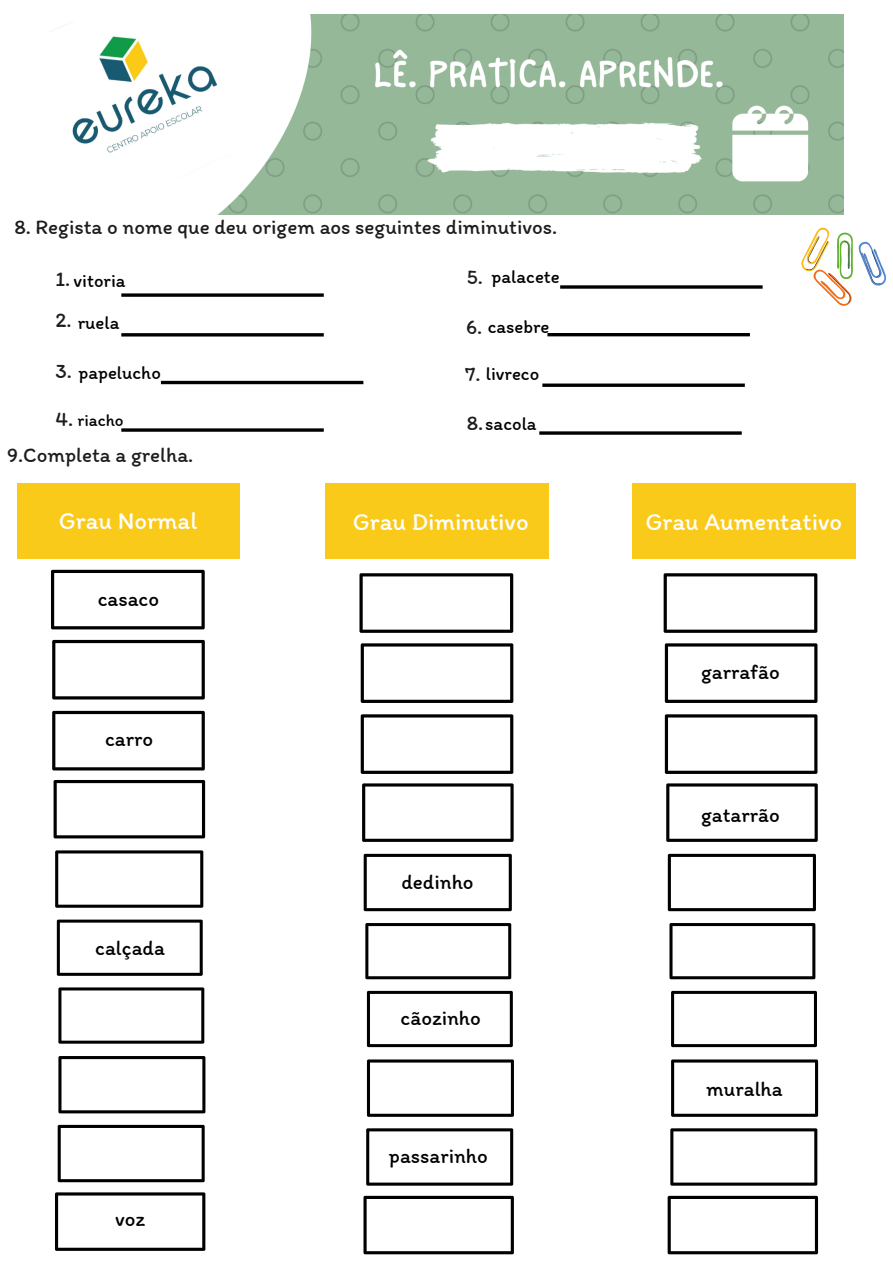
<style>
.page{position:relative;width:893px;height:1264px;background:#fff}
.page>*{position:absolute;margin:0;border:0;box-sizing:border-box;transform-origin:0 0}
.t1{font:24.6px "Itim";color:#fff}
.t2{font:20.85px "Itim";color:#1d1d1b}
.t3{font:20.85px "Itim";color:#000}
.t4{font:18.6px "Itim";color:#000}
.t5{font:17.1px "Itim";color:#000}
.s1{font-size:20.85px;color:#1d1d1b}
</style>
<div class="page">
<svg style="left:121px;top:293px;width:203px;height:4px"></svg>
<hr style="left:121px;top:333px;width:203px;height:3px;background:#000">
<svg style="left:560px;top:285px;width:202px;height:4px"></svg>
<svg style="left:121px;top:428px;width:203px;height:4px"></svg>
<hr style="left:161px;top:381px;width:202px;height:3px;background:#000">
<hr style="left:547px;top:333px;width:202px;height:3px;background:#000">
<svg style="left:542px;top:383px;width:202px;height:4px"></svg>
<svg style="left:539px;top:431px;width:202px;height:4px"></svg>
<div style="left:17px;top:484px;width:222px;height:75px;background:#faca1b"></div>
<div style="left:325px;top:484px;width:223px;height:75px;background:#faca1b"></div>
<div style="left:632px;top:484px;width:223px;height:75px;background:#faca1b"></div>
<svg style="left:51px;top:570px;width:154px;height:59px"></svg>
<svg style="left:54px;top:780px;width:151px;height:58px"></svg>
<svg style="left:55px;top:850px;width:148px;height:57px"></svg>
<svg style="left:52px;top:640px;width:153px;height:59px"></svg>
<svg style="left:52px;top:711px;width:153px;height:59px"></svg>
<svg style="left:58px;top:1056px;width:147px;height:57px"></svg>
<svg style="left:58px;top:987px;width:146px;height:56px"></svg>
<svg style="left:57px;top:919px;width:146px;height:56px"></svg>
<svg style="left:55px;top:1192px;width:150px;height:58px"></svg>
<svg style="left:58px;top:1124px;width:147px;height:58px"></svg>
<svg style="left:359px;top:573px;width:154px;height:60px"></svg>
<svg style="left:362px;top:783px;width:151px;height:58px"></svg>
<svg style="left:363px;top:853px;width:149px;height:58px"></svg>
<svg style="left:360px;top:643px;width:153px;height:60px"></svg>
<svg style="left:360px;top:714px;width:153px;height:60px"></svg>
<svg style="left:367px;top:1059px;width:147px;height:57px"></svg>
<svg style="left:367px;top:990px;width:146px;height:57px"></svg>
<svg style="left:365px;top:923px;width:146px;height:56px"></svg>
<svg style="left:363px;top:1195px;width:151px;height:59px"></svg>
<svg style="left:366px;top:1128px;width:147px;height:57px"></svg>
<svg style="left:663px;top:573px;width:154px;height:60px"></svg>
<svg style="left:666px;top:783px;width:151px;height:58px"></svg>
<svg style="left:667px;top:853px;width:148px;height:58px"></svg>
<svg style="left:664px;top:643px;width:153px;height:60px"></svg>
<svg style="left:664px;top:714px;width:153px;height:60px"></svg>
<svg style="left:671px;top:1059px;width:147px;height:57px"></svg>
<svg style="left:671px;top:990px;width:145px;height:57px"></svg>
<svg style="left:669px;top:923px;width:146px;height:56px"></svg>
<svg style="left:667px;top:1195px;width:151px;height:59px"></svg>
<svg style="left:670px;top:1128px;width:147px;height:57px"></svg>
<svg style="left:801px;top:227px;width:84px;height:79px"></svg>
<img style="left:72px;top:15px;width:771px;height:200px">
<p class="t2" style="left:14px;top:214px;width:544px">8. Regista o nome que deu origem aos seguintes diminutivos.</p>
<p class="t2" style="left:55px;top:266px;width:16px">1.</p>
<p class="t2" style="left:467px;top:264px;width:18px">5.</p>
<p class="t4" style="left:491px;top:266px;width:70px">palacete</p>
<p class="t4" style="left:74px;top:269px;width:53px">vitoria</p>
<p class="t2" style="left:55px;top:308px;width:18px">2.</p>
<p class="t4" style="left:78px;top:311px;width:43px">ruela</p>
<p class="t4" style="left:466px;top:315px;width:85px"><span class="s1">6.</span> casebre</p>
<p class="t2" style="left:55px;top:358px;width:18px">3.</p>
<p class="t4" style="left:78px;top:361px;width:84px">papelucho</p>
<p class="t4" style="left:465px;top:362px;width:76px"><span class="s1">7.</span> livreco</p>
<p class="t2" style="left:55px;top:405px;width:19px">4.</p>
<p class="t5" style="left:78px;top:409px;width:48px">riacho</p>
<p class="t2" style="left:7px;top:442px;width:188px">9.Completa a grelha.</p>
<p class="t4" style="left:485px;top:412px;width:53px">sacola</p>
<p class="t2" style="left:467px;top:410px;width:18px">8.</p>
<p class="t1" style="left:59px;top:505px;width:140px">Grau Normal</p>
<p class="t1" style="left:353px;top:507px;width:177px">Grau Diminutivo</p>
<p class="t1" style="left:645px;top:507px;width:198px">Grau Aumentativo</p>
<p class="t3" style="left:98px;top:586px;width:63px">casaco</p>
<p class="t3" style="left:105px;top:725px;width:50px">carro</p>
<p class="t3" style="left:95px;top:935px;width:71px">calçada</p>
<p class="t3" style="left:115px;top:1205px;width:32px">voz</p>
<p class="t3" style="left:401px;top:869px;width:74px">dedinho</p>
<p class="t3" style="left:400px;top:1005px;width:82px">cãozinho</p>
<p class="t3" style="left:389px;top:1143px;width:100px">passarinho</p>
<p class="t3" style="left:701px;top:659px;width:80px">garrafão</p>
<p class="t3" style="left:701px;top:801px;width:80px">gatarrão</p>
<p class="t3" style="left:706px;top:1075px;width:78px">muralha</p>
</div>
